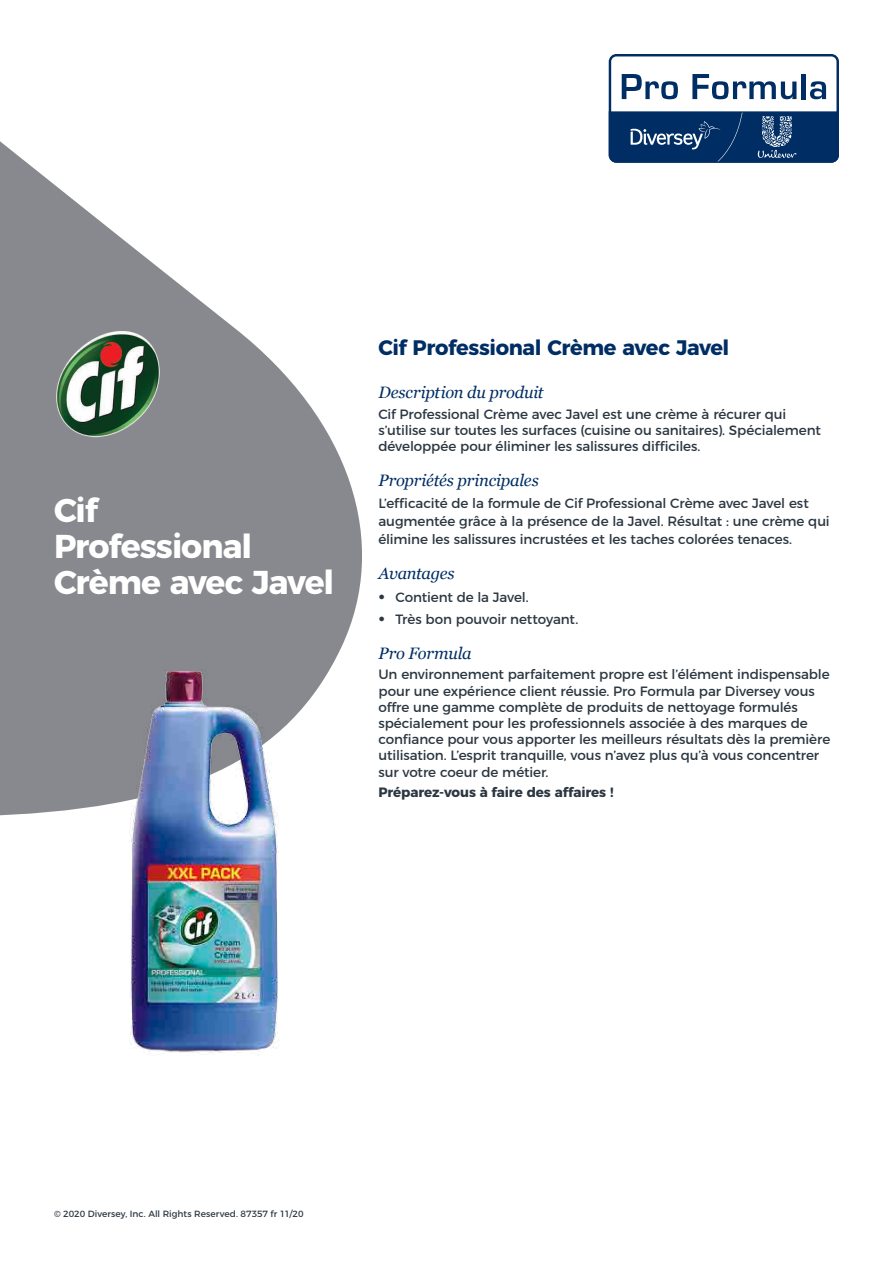
<style>
.page{position:relative;width:893px;height:1263px;background:#fff}
.page>*{position:absolute;margin:0;border:0;box-sizing:border-box;transform-origin:0 0}
.Main_Product_Head_Wh{font:700 33px/36px "Montserrat";letter-spacing:-.03em;color:#fff}
.Product_Subhead{font:700 21px "Montserrat";letter-spacing:-.02em;color:#002e64}
.Subheads_Blue{font:italic 16.5px "Georgia";letter-spacing:-.015em;color:#002e64}
.Text_Regular_No_Bull{font:13.5px/16.2px "Montserrat";letter-spacing:-.005em;color:#2c3741}
.Text_Bullets{font:13.5px/18px "Montserrat";letter-spacing:-.005em;color:#2c3741}
.Text_Regular_No_Bull-2{font:700 13.5px "Montserrat";letter-spacing:-.005em;color:#2c3741}
.t1{font:9px "Montserrat";color:#2c3741}
.s1{font-family:"Aaux Pro OT";font-size:15px}
</style>
<div class="page">
<svg style="left:0;top:141px;width:362px;height:675px;fill:#88898e"></svg>
<svg style="left:609px;top:54px;width:230px;height:109px"></svg>
<img style="left:47px;top:323px;width:119px;height:123px">
<img style="left:67px;top:651px;width:274px;height:404px">
<p class="Main_Product_Head_Wh" style="left:54px;top:489px;width:282px">Cif<br>Professional<br>Crème avec Javel</p>
<p class="Product_Subhead" style="left:378px;top:330px;width:352px">Cif Professional Crème avec Javel</p>
<p class="Subheads_Blue" style="left:378px;top:382px;width:167px">Description du produit</p>
<p class="Text_Regular_No_Bull" style="left:378px;top:405px;width:444px">Cif Professional Crème avec Javel est une crème à récurer qui s’utilise sur toutes les surfaces (cuisine ou sanitaires). Spécialement développée pour éliminer les salissures difficiles.</p>
<p class="Subheads_Blue" style="left:378px;top:470px;width:162px">Propriétés principales</p>
<p class="Text_Bullets" style="left:378px;top:493px;width:453px">L’efficacité de la formule de Cif Professional Crème avec Javel est augmentée grâce à la présence de la Javel. Résultat : une crème qui élimine les salissures incrustées et les taches colorées tenaces.</p>
<p class="Subheads_Blue" style="left:378px;top:563px;width:78px">Avantages</p>
<p class="Text_Regular_No_Bull" style="left:378px;top:588px;width:152px"><span class="s1">•</span> Contient de la Javel.</p>
<p class="Text_Regular_No_Bull" style="left:378px;top:610px;width:201px"><span class="s1">•</span> Très bon pouvoir nettoyant.</p>
<p class="Subheads_Blue" style="left:378px;top:643px;width:95px">Pro Formula</p>
<p class="Text_Regular_No_Bull" style="left:378px;top:665px;width:453px">Un environnement parfaitement propre est l’élément indispensable pour une expérience client réussie. Pro Formula par Diversey vous offre une gamme complète de produits de nettoyage formulés spécialement pour les professionnels associée à des marques de confiance pour vous apporter les meilleurs résultats dès la première utilisation. L’esprit tranquille, vous n’avez plus qu’à vous concentrer sur votre coeur de métier.</p>
<p class="Text_Regular_No_Bull-2" style="left:378px;top:781px;width:237px">Préparez-vous à faire des affaires !</p>
<p class="t1" style="left:54px;top:1207px;width:251px">© 2020 Diversey, Inc. All Rights Reserved. 87357 fr 11/20</p>
</div>
